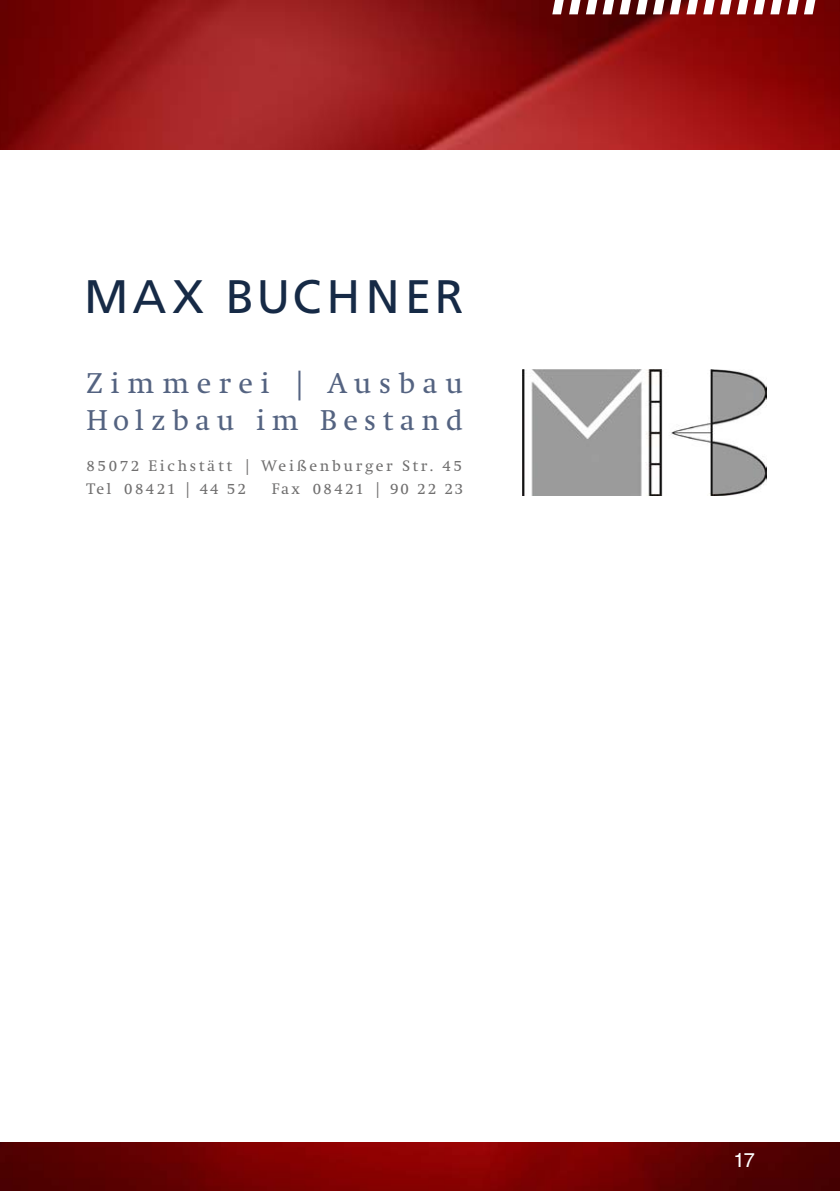
<style>
.page{position:relative;width:840px;height:1191px;background:#fff}
.page>*{position:absolute;margin:0;border:0;box-sizing:border-box;transform-origin:0 0}
.t1{font:47px "Frutiger";letter-spacing:.095em;color:#162a46}
.t2{font:29.8px/37.2px "Swift";letter-spacing:.23em;color:#546381}
.t3{font:20px "Helvetica LT Std";color:#fff}
.t4{font:15.8px/23.2px "Swift";letter-spacing:.165em;color:#706f6f}
.t5{font:15.8px "Swift";letter-spacing:.135em;color:#706f6f}
</style>
<div class="page">
<img style="left:0;top:0;width:839px;height:149px">
<img style="left:0;top:1142px;width:839px;height:49px">
<svg style="left:552px;top:0;width:61px;height:14px"></svg>
<svg style="left:619px;top:0;width:61px;height:14px"></svg>
<svg style="left:686px;top:0;width:11px;height:14px"></svg>
<svg style="left:703px;top:0;width:44px;height:14px"></svg>
<svg style="left:753px;top:0;width:11px;height:14px"></svg>
<svg style="left:770px;top:0;width:44px;height:14px"></svg>
<img style="left:522px;top:369px;width:243px;height:126px">
<h1 class="t1" style="left:84px;top:269px;width:380px">MAX BUCHNER</h1>
<h2 class="t2" style="left:86px;top:365px;width:378px">Zimmerei | Ausbau<br>Holzbau im Bestand</h2>
<p class="t4" style="left:86px;top:454px;width:376px">85072 Eichstätt | Weißenburger Str. 45<br>Tel 08421 | 44 52</p>
<p class="t5" style="left:271px;top:480px;width:193px">Fax 08421 | 90 22 23</p>
<p class="t3" style="left:733px;top:1148px;width:23px">17</p>
</div>
